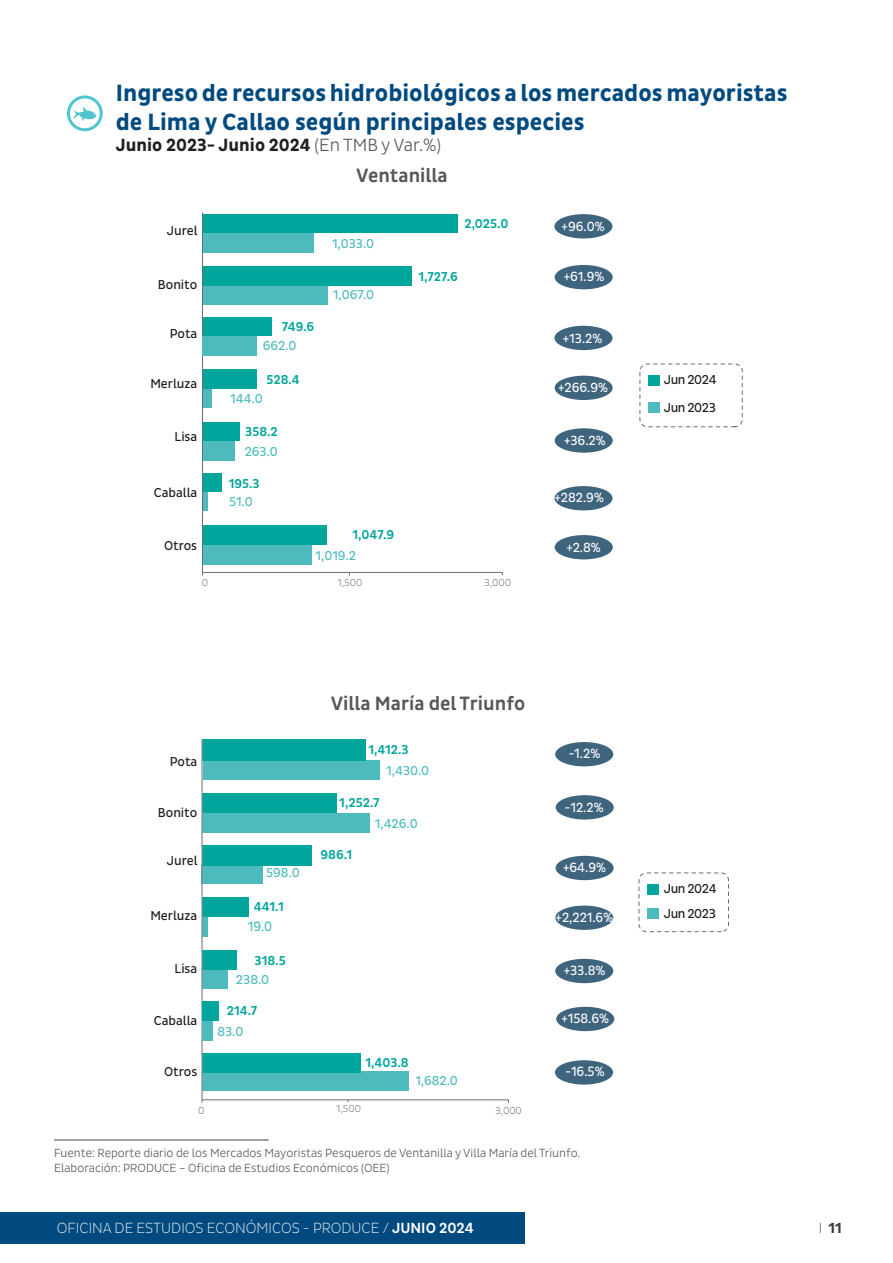
<style>
.page{position:relative;width:893px;height:1263px;background:#fff}
.page>*{position:absolute;margin:0;border:0;box-sizing:border-box;transform-origin:0 0}
.t1{font:700 24px/28.8px "Pluto Sans Cond";color:#004a7f}
.t2{font:500 19.65px "Pluto Sans Cond";color:#575756}
.t3{font:700 18px "Pluto Sans Cond";color:#231f20}
.t4{font:300 15px "Pluto Sans Cond Ex";color:#fff}
.t5{font:700 15px "Pluto Sans Cond";color:#3e3e3f}
.t6{font:13.95px "Pluto Sans Cond";color:#4dbbbd;scale:.94 1}
.t7{font:13.65px "Pluto Sans Cond";color:#fff;scale:.96 1}
.t8{font:13.5px "Pluto Sans Cond";color:#fff}
.t9{font:13.2px/27.2px "Pluto Sans Cond";letter-spacing:-.03em;color:#1d1e1c}
.t10{font:500 13.05px/20.9px "Pluto Sans Cond";color:#00a59b}
.t11{font:13.05px "Pluto Sans Cond";color:#1c1c1b}
.t12{font:13.05px "Pluto Sans Cond";color:#4dbbbd}
.t13{font:300 12px "Pluto Sans Cond";color:#57585a}
.t14{font:300 10.35px "Pluto Sans Cond";color:#808285}
.s1{font-weight:300;color:#57585a}
.s2{font-weight:400;color:#4dbbbd}
.s3{font-family:"Pluto Sans Cond";font-weight:500}
.s4{font-family:"Pluto Sans Cond Ex";font-weight:300}
</style>
<div class="page">
<div style="left:0;top:1212px;width:525px;height:32px;background:#004a7f"></div>
<div style="left:202px;top:917px;width:6px;height:19px;background:#4dbbbd"></div>
<div style="left:648px;top:402px;width:11px;height:10px;background:#4dbbbd"></div>
<div style="left:648px;top:375px;width:11px;height:10px;background:#00a59b"></div>
<div style="left:640px;top:364px;width:103px;height:63px;border:1px dashed #6d6e71;border-radius:7px"></div>
<div style="left:647px;top:908px;width:11px;height:11px;background:#4dbbbd"></div>
<div style="left:647px;top:884px;width:12px;height:10px;background:#00a59b"></div>
<div style="left:639px;top:872px;width:90px;height:60px;border:1px dashed #6d6e71;border-radius:7px"></div>
<div style="left:554px;top:214px;width:58px;height:24px;background:#3f647e;border-radius:50%"></div>
<div style="left:555px;top:265px;width:58px;height:24px;background:#3f647e;border-radius:50%"></div>
<div style="left:554px;top:326px;width:58px;height:24px;background:#3f647e;border-radius:50%"></div>
<div style="left:555px;top:376px;width:58px;height:24px;background:#3f647e;border-radius:50%"></div>
<div style="left:555px;top:428px;width:58px;height:25px;background:#3f647e;border-radius:50%"></div>
<div style="left:555px;top:535px;width:58px;height:24px;background:#3f647e;border-radius:50%"></div>
<div style="left:555px;top:742px;width:58px;height:24px;background:#3f647e;border-radius:50%"></div>
<div style="left:556px;top:795px;width:58px;height:24px;background:#3f647e;border-radius:50%"></div>
<div style="left:555px;top:856px;width:59px;height:24px;background:#3f647e;border-radius:50%"></div>
<div style="left:555px;top:905px;width:58px;height:25px;background:#3f647e;border-radius:50%"></div>
<div style="left:555px;top:959px;width:58px;height:24px;background:#3f647e;border-radius:50%"></div>
<div style="left:555px;top:1060px;width:58px;height:24px;background:#3f647e;border-radius:50%"></div>
<div style="left:554px;top:486px;width:58px;height:24px;background:#3f647e;border-radius:50%"></div>
<div style="left:556px;top:1007px;width:58px;height:24px;background:#3f647e;border-radius:50%"></div>
<hr style="left:202px;top:572px;width:300px;height:1px;background:#6d6e71">
<div style="left:203px;top:545px;width:109px;height:20px;background:#4dbbbd"></div>
<div style="left:202px;top:526px;width:125px;height:19px;background:#00a59b"></div>
<hr style="left:203px;top:491px;width:4px;height:20px;background:#4dbbbd">
<div style="left:203px;top:474px;width:18px;height:18px;background:#00a59b"></div>
<div style="left:203px;top:441px;width:31px;height:20px;background:#4dbbbd"></div>
<div style="left:202px;top:423px;width:38px;height:18px;background:#00a59b"></div>
<div style="left:202px;top:388px;width:10px;height:20px;background:#4dbbbd"></div>
<div style="left:202px;top:370px;width:55px;height:19px;background:#00a59b"></div>
<div style="left:203px;top:318px;width:69px;height:18px;background:#00a59b"></div>
<div style="left:203px;top:285px;width:124px;height:20px;background:#4dbbbd"></div>
<div style="left:202px;top:266px;width:210px;height:20px;background:#00a59b"></div>
<div style="left:202px;top:233px;width:112px;height:20px;background:#4dbbbd"></div>
<div style="left:203px;top:215px;width:255px;height:18px;background:#00a59b"></div>
<hr style="left:202px;top:213px;width:1px;height:359px;background:#6d6e71">
<hr style="left:201px;top:1099px;width:307px;height:1px;background:#6d6e71">
<div style="left:202px;top:1071px;width:207px;height:20px;background:#4dbbbd"></div>
<div style="left:202px;top:1053px;width:159px;height:19px;background:#00a59b"></div>
<div style="left:202px;top:969px;width:26px;height:20px;background:#4dbbbd"></div>
<div style="left:202px;top:950px;width:35px;height:19px;background:#00a59b"></div>
<div style="left:202px;top:897px;width:46px;height:19px;background:#00a59b"></div>
<div style="left:202px;top:865px;width:61px;height:19px;background:#4dbbbd"></div>
<div style="left:202px;top:845px;width:110px;height:20px;background:#00a59b"></div>
<div style="left:202px;top:813px;width:167px;height:19px;background:#4dbbbd"></div>
<div style="left:202px;top:793px;width:134px;height:20px;background:#00a59b"></div>
<div style="left:203px;top:760px;width:177px;height:20px;background:#4dbbbd"></div>
<div style="left:202px;top:739px;width:164px;height:22px;background:#00a59b"></div>
<hr style="left:202px;top:740px;width:1px;height:360px;background:#6d6e71">
<div style="left:202px;top:1021px;width:11px;height:19px;background:#4dbbbd"></div>
<div style="left:202px;top:1001px;width:17px;height:20px;background:#00a59b"></div>
<div style="left:202px;top:336px;width:55px;height:19px;background:#4dbbbd"></div>
<hr style="left:54px;top:1139px;width:215px;height:1px;background:#57585a">
<div style="left:67px;top:95px;width:36px;height:36px;border:3px solid #50c4cf;border-radius:50%"></div>
<svg style="left:73px;top:107px;width:24px;height:14px"></svg>
<p class="t1" style="left:116px;top:79px;width:673px">Ingreso de recursos hidrobiológicos a los mercados mayoristas de Lima y Callao según principales especies</p>
<p class="t3" style="left:116px;top:135px;width:327px">Junio 2023- Junio 2024 <span class="s1">(En TMB y Var.%)</span></p>
<p class="t2" style="left:356px;top:164px;width:93px">Ventanilla</p>
<p class="t11" style="left:167px;top:223px;width:32px">Jurel</p>
<p class="t10" style="left:464px;top:214px;width:46px">2,025.0</p>
<p class="t8" style="left:562px;top:218px;width:45px">+96.0%</p>
<p class="t12" style="left:332px;top:236px;width:44px">1,033.0</p>
<p class="t11" style="left:158px;top:277px;width:41px">Bonito</p>
<p class="t12" style="left:333px;top:287px;width:43px">1,067.0</p>
<p class="t10" style="left:419px;top:266px;width:41px">1,727.6</p>
<p class="t8" style="left:564px;top:269px;width:42px">+61.9%</p>
<p class="t11" style="left:170px;top:326px;width:29px">Pota</p>
<p class="t11" style="left:150px;top:376px;width:49px">Merluza</p>
<p class="t10" style="left:282px;top:316px;width:34px">749.6</p>
<p class="t12" style="left:263px;top:338px;width:35px">662.0</p>
<p class="t10" style="left:266px;top:370px;width:35px">528.4</p>
<p class="t8" style="left:563px;top:330px;width:41px">+13.2%</p>
<p class="t8" style="left:558px;top:379px;width:52px">+266.9%</p>
<p class="t12" style="left:230px;top:391px;width:34px">144.0</p>
<p class="t11" style="left:175px;top:429px;width:24px">Lisa</p>
<p class="t10" style="left:245px;top:421px;width:34px">358.2</p>
<p class="t12" style="left:245px;top:444px;width:35px">263.0</p>
<p class="t8" style="left:564px;top:432px;width:43px">+36.2%</p>
<p class="t11" style="left:154px;top:485px;width:45px">Caballa</p>
<p class="t10" style="left:229px;top:473px;width:33px">195.3</p>
<p class="t12" style="left:229px;top:494px;width:25px">51.0</p>
<p class="t8" style="left:554px;top:490px;width:51px">+282.9%</p>
<p class="t11" style="left:164px;top:538px;width:35px">Otros</p>
<p class="t10" style="left:352px;top:525px;width:43px">1,047.9</p>
<p class="t12" style="left:316px;top:548px;width:42px">1,019.2</p>
<p class="t8" style="left:566px;top:540px;width:36px">+2.8%</p>
<p class="t14" style="left:202px;top:576px;width:8px">0</p>
<p class="t14" style="left:337px;top:576px;width:26px">1,500</p>
<p class="t14" style="left:484px;top:577px;width:28px">3,000</p>
<p class="t2" style="left:331px;top:692px;width:196px">Villa María del Triunfo</p>
<p class="t11" style="left:170px;top:754px;width:29px">Pota</p>
<p class="t10" style="left:386px;top:740px;width:44px;text-indent:-18px">1,412.3<br><span class="s2">1,430.0</span></p>
<p class="t7" style="left:568px;top:745px;width:35px">-1.2%</p>
<p class="t11" style="left:158px;top:805px;width:41px">Bonito</p>
<p class="t10" style="left:339px;top:793px;width:42px">1,252.7</p>
<p class="t12" style="left:375px;top:816px;width:44px">1,426.0</p>
<p class="t8" style="left:565px;top:800px;width:41px">-12.2%</p>
<p class="t11" style="left:167px;top:853px;width:32px">Jurel</p>
<p class="t12" style="left:266px;top:865px;width:35px">598.0</p>
<p class="t10" style="left:320px;top:844px;width:33px">986.1</p>
<p class="t7" style="left:563px;top:860px;width:46px">+64.9%</p>
<p class="t11" style="left:150px;top:908px;width:49px">Merluza</p>
<p class="t10" style="left:254px;top:896px;width:31px">441.1</p>
<p class="t6" style="left:248px;top:918px;width:27px">19.0</p>
<p class="t7" style="left:556px;top:910px;width:62px">+2,221.6%</p>
<p class="t11" style="left:175px;top:961px;width:24px">Lisa</p>
<p class="t10" style="left:255px;top:950px;width:33px">318.5</p>
<p class="t12" style="left:236px;top:972px;width:35px">238.0</p>
<p class="t7" style="left:564px;top:962px;width:45px">+33.8%</p>
<p class="t11" style="left:154px;top:1013px;width:45px">Caballa</p>
<p class="t10" style="left:227px;top:1001px;width:32px">214.7</p>
<p class="t12" style="left:217px;top:1024px;width:28px">83.0</p>
<p class="t7" style="left:561px;top:1010px;width:51px">+158.6%</p>
<p class="t11" style="left:164px;top:1064px;width:35px">Otros</p>
<p class="t10" style="left:365px;top:1052px;width:45px">1,403.8</p>
<p class="t12" style="left:415px;top:1073px;width:44px">1,682.0</p>
<p class="t7" style="left:565px;top:1064px;width:43px">-16.5%</p>
<p class="t14" style="left:336px;top:1103px;width:26px">1,500</p>
<p class="t13" style="left:54px;top:1146px;width:528px">Fuente: Reporte diario de los Mercados Mayoristas Pesqueros de Ventanilla y Villa María del Triunfo.</p>
<p class="t13" style="left:54px;top:1161px;width:337px">Elaboración: PRODUCE – Oficina de Estudios Económicos (OEE)</p>
<p class="t14" style="left:198px;top:1104px;width:8px">0</p>
<p class="t14" style="left:495px;top:1104px;width:28px">3,000</p>
<p class="t9" style="left:664px;top:366px;width:54px">Jun 2024<br>Jun 2023</p>
<p class="t9" style="left:664px;top:877px;width:54px;line-height:24.5px">Jun 2024<br>Jun 2023</p>
<p class="t4" style="left:57px;top:1220px;width:419px">OFICINA DE ESTUDIOS ECONÓMICOS - PRODUCE / <span class="s3">JUNIO 2024</span></p>
<p class="t5" style="left:819px;top:1220px;width:25px"><span class="s4">I</span> 11</p>
</div>
